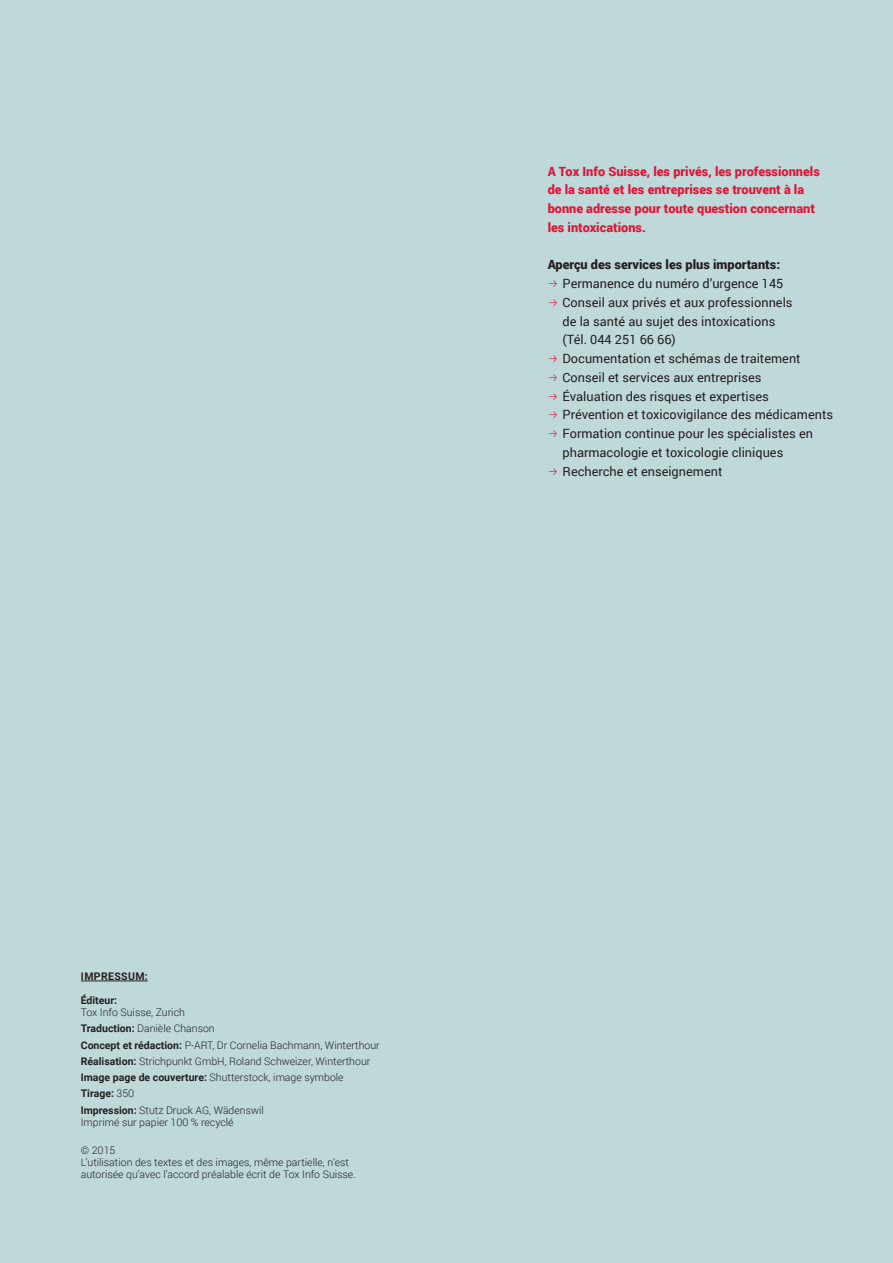
<style>
.page{position:relative;width:893px;height:1263px;background:#bfd8d9}
.page>*{position:absolute;margin:0;border:0;box-sizing:border-box;transform-origin:0 0}
.t1{font:12.75px/18.8px "Roboto";color:#231f20}
.t2{font:900 12.75px/18.8px "Roboto";color:#dc1839}
.t3{font:900 12.75px "Roboto";color:#231f20}
.t4{font:300 10.5px/16.2px "Roboto";color:#231f20}
.t5{font:700 10.5px "Roboto";color:#231f20}
.s1{font-weight:700}
</style>
<div class="page">
<hr style="left:81px;top:981px;width:67px;height:1px;background:#231f20">
<p class="t2" style="left:548px;top:161px;width:274px">A Tox Info Suisse, les privés, les professionnels de la santé et les entreprises se trouvent à la bonne adresse pour toute question concernant les intoxications.</p>
<p class="t3" style="left:548px;top:256px;width:234px">Aperçu des services les plus importants:</p>
<p class="t1" style="left:563px;top:274px;width:272px">Permanence du numéro d’urgence 145<br>Conseil aux privés et aux professionnels<br>de la santé au sujet des intoxications<br>(Tél. 044 251 66 66)<br>Documentation et schémas de traitement Conseil et services aux entreprises<br>Évaluation des risques et expertises Prévention et toxicovigilance des médicaments Formation continue pour les spécialistes en pharmacologie et toxicologie cliniques Recherche et enseignement</p>
<p class="t5" style="left:81px;top:969px;width:36px">Impressum</p>
<p class="t5" style="left:145px;top:969px;width:4px">:</p>
<p class="t5" style="left:81px;top:993px;width:38px">Éditeur:</p>
<p class="t4" style="left:81px;top:1004px;width:301px">Tox Info Suisse, Zurich<br><span class="s1">Traduction:</span> Danièle Chanson<br><span class="s1">Concept et rédaction:</span> P-ART, Dr Cornelia Bachmann, Winterthour <span class="s1">Réalisation:</span> Strichpunkt GmbH, Roland Schweizer, Winterthour <span class="s1">Image page de couverture:</span> Shutterstock, image symbole<br><span class="s1">Tirage:</span> 350<br><span class="s1">Impression:</span> Stutz Druck AG, Wädenswil</p>
<p class="t4" style="left:81px;top:1113px;width:154px">Imprimé sur papier 100 % recyclé</p>
<p class="t4" style="left:81px;top:1144px;width:277px;line-height:12px">© 2015<br>L’utilisation des textes et des images, même partielle, n’est autorisée qu’avec l’accord préalable écrit de Tox Info Suisse.</p>
</div>
